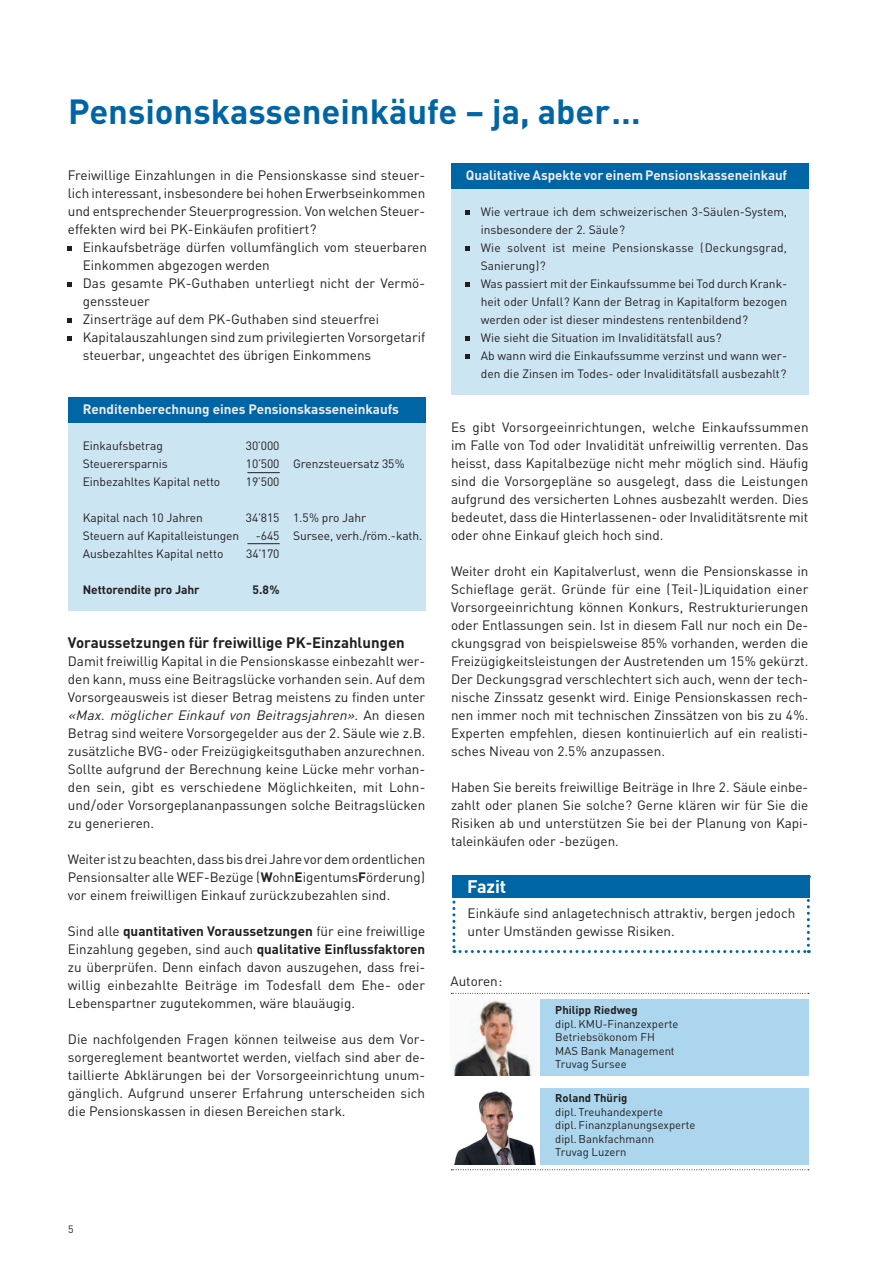
<style>
.page{position:relative;width:885px;height:1263px;background:#fff}
.page>*{position:absolute;margin:0;border:0;box-sizing:border-box;transform-origin:0 0}
.t1{font:700 34.5px "DIN";color:#0065a4}
.t2{font:700 18px "DIN";letter-spacing:-.01em;color:#fff}
.Lauftext{font:700 15px "DIN";color:#231f20}
.Lauftext-2{font:13.5px/18px "DIN";color:#231f20;text-align:justify}
.Lauftext-3{font:700 13.5px "DIN";letter-spacing:-.005em;color:#ececee}
.Lauftext-4{font:12px/18px "DIN";color:#231f20}
.Lauftext-5{font:700 12px "DIN";letter-spacing:-.005em;color:#231f20}
.t3{font:11.25px "DIN";color:#231f20}
.t4{font:700 11.25px "DIN";color:#231f20}
.t5{font:10.5px "DIN";color:#231f20}
.s1{font-style:italic}
.s2{font-weight:700}
</style>
<div class="page">
<div style="left:68px;top:406px;width:357px;height:204px;background:#cce5f3"></div>
<div style="left:68px;top:397px;width:357px;height:26px;background:#0065a4"></div>
<div style="left:451px;top:187px;width:357px;height:208px;background:#cce5f3"></div>
<div style="left:451px;top:163px;width:357px;height:26px;background:#0065a4"></div>
<div style="left:539px;top:999px;width:269px;height:77px;background:#abd6ed"></div>
<svg style="left:451px;top:993px;width:357px;height:1px"></svg>
<img style="left:452px;top:1000px;width:82px;height:76px">
<div style="left:539px;top:1088px;width:269px;height:76px;background:#abd6ed"></div>
<svg style="left:451px;top:1169px;width:357px;height:1px"></svg>
<img style="left:454px;top:1091px;width:82px;height:73px">
<svg style="left:68px;top:246px;width:4px;height:4px"></svg>
<svg style="left:68px;top:282px;width:4px;height:4px"></svg>
<svg style="left:68px;top:318px;width:4px;height:4px"></svg>
<svg style="left:68px;top:336px;width:4px;height:4px"></svg>
<svg style="left:466px;top:210px;width:4px;height:4px"></svg>
<svg style="left:466px;top:246px;width:4px;height:4px"></svg>
<svg style="left:466px;top:282px;width:4px;height:4px"></svg>
<svg style="left:466px;top:336px;width:4px;height:4px"></svg>
<svg style="left:466px;top:354px;width:4px;height:4px"></svg>
<svg style="left:452px;top:899px;width:357px;height:54px"></svg>
<div style="left:452px;top:875px;width:357px;height:23px;background:#0065a4"></div>
<hr style="left:247px;top:472px;width:33px;height:1px;background:#231f20">
<hr style="left:247px;top:543px;width:33px;height:1px;background:#231f20">
<p class="t1" style="left:68px;top:89px;width:574px">Pensionskasseneinkäufe – ja, aber…</p>
<p class="Lauftext-2" style="left:68px;top:166px;width:359px;text-align:left">Freiwillige Einzahlungen in die Pensionskasse sind steuer&shy;lich interessant, insbesondere bei hohen Erwerbseinkommen und entsprechender Steuerprogression. Von welchen Steuer&shy;effekten wird bei PK-Einkäufen profitiert?</p>
<p class="Lauftext-2" style="left:83px;top:238px;width:346px">Einkaufsbeträge dürfen vollumfänglich vom steuerbaren<br>Einkommen abgezogen werden</p>
<p class="Lauftext-2" style="left:83px;top:274px;width:344px">Das gesamte PK-Guthaben unterliegt nicht der Vermö&shy;genssteuer</p>
<p class="Lauftext-2" style="left:83px;top:310px;width:298px">Zinserträge auf dem PK-Guthaben sind steuerfrei</p>
<p class="Lauftext-2" style="left:83px;top:328px;width:344px">Kapitalauszahlungen sind zum privilegierten Vorsorgetarif steuerbar, ungeachtet des übrigen Einkommens</p>
<p class="Lauftext-3" style="left:466px;top:166px;width:323px">Qualitative Aspekte vor einem Pensionskasseneinkauf</p>
<p class="Lauftext-4" style="left:480px;top:202px;width:308px">Wie vertraue ich dem schweizerischen 3-Säulen-System, insbesondere der 2. Säule?</p>
<p class="Lauftext-4" style="left:480px;top:238px;width:308px">Wie solvent ist meine Pensionskasse (Deckungsgrad,<br>Sanierung)?</p>
<p class="Lauftext-4" style="left:480px;top:274px;width:308px;text-align:justify">Was passiert mit der Einkaufssumme bei Tod durch Krank&shy;heit oder Unfall? Kann der Betrag in Kapitalform bezogen werden oder ist dieser mindestens rentenbildend?</p>
<p class="Lauftext-4" style="left:480px;top:328px;width:242px">Wie sieht die Situation im Invaliditätsfall aus?</p>
<p class="Lauftext-4" style="left:480px;top:346px;width:308px">Ab wann wird die Einkaufssumme verzinst und wann wer&shy;den die Zinsen im Todes- oder Invaliditätsfall ausbezahlt?</p>
<p class="Lauftext-3" style="left:83px;top:400px;width:318px">Renditenberechnung eines Pensionskasseneinkaufs</p>
<p class="Lauftext-4" style="left:83px;top:436px;width:82px">Einkaufsbetrag</p>
<p class="Lauftext-4" style="left:246px;top:436px;width:35px">30’000</p>
<p class="Lauftext-4" style="left:83px;top:454px;width:87px">Steuerersparnis</p>
<p class="Lauftext-4" style="left:246px;top:454px;width:160px">10’500 Grenzsteuersatz 35%</p>
<p class="Lauftext-4" style="left:83px;top:472px;width:139px">Einbezahltes Kapital netto</p>
<p class="Lauftext-4" style="left:246px;top:472px;width:35px">19’500</p>
<p class="Lauftext-4" style="left:83px;top:508px;width:122px">Kapital nach 10 Jahren</p>
<p class="Lauftext-4" style="left:246px;top:508px;width:122px">34’815 1.5% pro Jahr</p>
<p class="Lauftext-4" style="left:83px;top:526px;width:158px">Steuern auf Kapitalleistungen</p>
<p class="Lauftext-4" style="left:256px;top:526px;width:168px">-645 Sursee, verh./röm.-kath.</p>
<p class="Lauftext-4" style="left:83px;top:544px;width:142px">Ausbezahltes Kapital netto</p>
<p class="Lauftext-4" style="left:246px;top:544px;width:35px">34’170</p>
<p class="Lauftext-5" style="left:83px;top:582px;width:118px">Nettorendite pro Jahr</p>
<p class="Lauftext-5" style="left:252px;top:582px;width:28px">5.8%</p>
<p class="Lauftext" style="left:68px;top:633px;width:338px">Voraussetzungen für freiwillige PK-Einzahlungen</p>
<p class="Lauftext-2" style="left:68px;top:652px;width:359px">Damit freiwillig Kapital in die Pensionskasse einbezahlt wer&shy;den kann, muss eine Beitragslücke vorhanden sein. Auf dem Vorsorgeausweis ist dieser Betrag meistens zu finden unter <span class="s1">«Max. möglicher Einkauf von Beitragsjahren»</span>. A n d i e s e n Betrag sind weitere Vorsorgegelder aus der 2. Säule wie z.B. zusätzliche BVG- oder Freizügigkeitsguthaben anzurechnen.<br>Sollte aufgrund der Berechnung keine Lücke mehr vorhan&shy;den sein, gibt es verschiedene Möglichkeiten, mit Lohn&shy;und/oder Vorsorgeplananpassungen solche Beitragslücken zu generieren.</p>
<p class="Lauftext-2" style="left:68px;top:850px;width:359px">Weiter ist zu beachten, dass bis drei Jahre vor dem ordentlichen Pensionsalter alle WEF-Bezüge (<span class="s2">W</span>ohn<span class="s2">E</span>igentums<span class="s2">F</span>örderung) vor einem freiwilligen Einkauf zurückzubezahlen sind.</p>
<p class="Lauftext-2" style="left:68px;top:922px;width:359px">Sind alle <span class="s2">quantitativen Voraussetzungen</span> für eine freiwillige Einzahlung gegeben, sind auch <span class="s2">qualitative Einflussfaktoren </span>zu überprüfen. Denn einfach davon auszugehen, dass frei&shy;willig einbezahlte Beiträge im Todesfall dem Ehe- oder Lebenspartner zugutekommen, wäre blauäugig.</p>
<p class="Lauftext-2" style="left:68px;top:1030px;width:359px">Die nachfolgenden Fragen können teilweise aus dem Vor&shy;sorgereglement beantwortet werden, vielfach sind aber de&shy;taillierte Abklärungen bei der Vorsorgeeinrichtung unum&shy;gänglich. Aufgrund unserer Erfahrung unterscheiden sich die Pensionskassen in diesen Bereichen stark.</p>
<p class="Lauftext-2" style="left:451px;top:418px;width:359px">Es gibt Vorsorgeeinrichtungen, welche Einkaufssummen im Falle von Tod oder Invalidität unfreiwillig verrenten. Das heisst, dass Kapitalbezüge nicht mehr möglich sind. Häufig sind die Vorsorgepläne so ausgelegt, dass die Leistungen aufgrund des versicherten Lohnes ausbezahlt werden. Dies bedeutet, dass die Hinterlassenen- oder Invaliditätsrente mit oder ohne Einkauf gleich hoch sind.</p>
<p class="Lauftext-2" style="left:451px;top:562px;width:359px">Weiter droht ein Kapitalverlust, wenn die Pensionskasse in Schieflage gerät. Gründe für eine (Teil-)Liquidation einer Vorsorgeeinrichtung können Konkurs, Restrukturierungen oder Entlassungen sein. Ist in diesem Fall nur noch ein De&shy;ckungsgrad von beispielsweise 85% vorhanden, werden die Freizügigkeitsleistungen der Austretenden um 15% gekürzt.<br>Der Deckungsgrad verschlechtert sich auch, wenn der tech&shy;nische Zinssatz gesenkt wird. Einige Pensionskassen rech&shy;nen immer noch mit technischen Zinssätzen von bis zu 4%.<br>Experten empfehlen, diesen kontinuierlich auf ein realisti&shy;sches Niveau von 2.5% anzupassen.</p>
<p class="Lauftext-2" style="left:451px;top:778px;width:359px">Haben Sie bereits freiwillige Beiträge in Ihre 2. Säule einbe&shy;zahlt oder planen Sie solche? Gerne klären wir für Sie die Risiken ab und unterstützen Sie bei der Planung von Kapi&shy;taleinkäufen oder -bezügen.</p>
<p class="t2" style="left:467px;top:875px;width:40px">Fazit</p>
<p class="Lauftext-2" style="left:467px;top:904px;width:329px">Einkäufe sind anlagetechnisch attraktiv, bergen jedoch unter Umständen gewisse Risiken.</p>
<p class="Lauftext-2" style="left:450px;top:972px;width:53px">Autoren:</p>
<p class="t4" style="left:555px;top:1003px;width:84px">Philipp Riedweg</p>
<p class="t3" style="left:555px;top:1017px;width:125px">dipl. KMU-Finanzexperte</p>
<p class="t3" style="left:555px;top:1030px;width:101px">Betriebsökonom FH</p>
<p class="t3" style="left:555px;top:1044px;width:121px">MAS Bank Management</p>
<p class="t3" style="left:555px;top:1057px;width:73px">Truvag Sursee</p>
<p class="t4" style="left:555px;top:1091px;width:74px">Roland Thürig</p>
<p class="t3" style="left:555px;top:1104px;width:109px">dipl. Treuhandexperte</p>
<p class="t3" style="left:555px;top:1118px;width:142px">dipl. Finanzplanungsexperte</p>
<p class="t3" style="left:555px;top:1131px;width:100px">dipl. Bankfachmann</p>
<p class="t3" style="left:555px;top:1145px;width:73px">Truvag Luzern</p>
<p class="t5" style="left:68px;top:1222px;width:7px">5</p>
</div>
